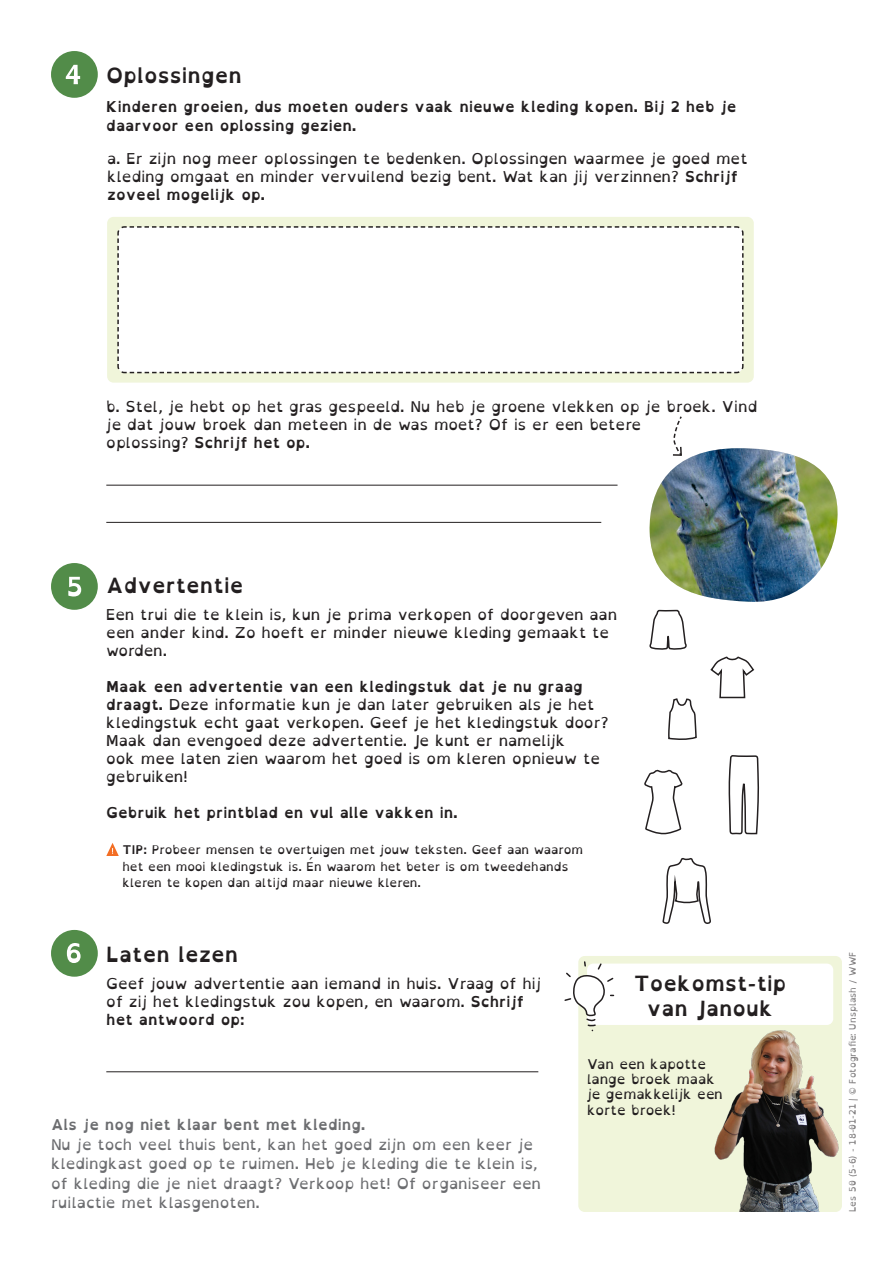
<style>
.page{position:relative;width:893px;height:1263px;background:#fff}
.page>*{position:absolute;margin:0;border:0;box-sizing:border-box;transform-origin:0 0}
.t1{font:700 21px "Open Dyslexic";color:#231f20}
.t2{font:15px/18px "Open Dyslexic";color:#231f20}
.t3{font:15px/19.5px "Open Dyslexic";color:#6c6d70}
.t4{font:700 15px/19.5px "Open Dyslexic";color:#231f20}
.t5{font:700 15px "Open Dyslexic";color:#6c6d70}
.t6{font:13.5px/15px "Open Dyslexic";color:#231f20}
.t7{font:12px/16.5px "Open Dyslexic";color:#231f20}
.t8{font:9px "Open Dyslexic";color:#828081}
.s1{font-weight:700}
.s2{font-weight:400}
</style>
<div class="page">
<div style="left:578px;top:956px;width:264px;height:256px;background:#f0f5da;border-radius:6px"></div>
<div style="left:587px;top:963px;width:246px;height:62px;background:#fff;border-radius:6px"></div>
<hr style="left:106px;top:485px;width:511px;height:1px;background:#231f20">
<hr style="left:106px;top:522px;width:495px;height:1px;background:#231f20">
<hr style="left:106px;top:1071px;width:432px;height:1px;background:#231f20">
<svg style="left:106px;top:843px;width:13px;height:13px"></svg>
<div style="left:107px;top:217px;width:647px;height:166px;background:#f0f5da;border-radius:6px"></div>
<div style="left:117px;top:226px;width:627px;height:148px;background:#fff"></div>
<img style="left:739px;top:1186px;width:102px;height:26px">
<img style="left:643px;top:416px;width:197px;height:770px">
<svg style="left:564px;top:960px;width:51px;height:73px"></svg>
<div style="left:51px;top:930px;width:47px;height:47px;background:#528c49;border-radius:50%"></div>
<svg style="left:67px;top:943px;width:14px;height:20px"></svg>
<div style="left:51px;top:563px;width:47px;height:47px;background:#528c49;border-radius:50%"></div>
<svg style="left:68px;top:577px;width:13px;height:19px"></svg>
<div style="left:51px;top:51px;width:47px;height:47px;background:#528c49;border-radius:50%"></div>
<svg style="left:66px;top:65px;width:14px;height:19px"></svg>
<p class="t1" style="left:106px;top:64px;width:137px">Oplossingen</p>
<p class="t4" style="left:106px;top:97px;width:632px">Kinderen groeien, dus moeten ouders vaak nieuwe kleding kopen. Bij 2 heb je daarvoor een oplossing gezien.</p>
<p class="t2" style="left:107px;top:149px;width:642px">a. Er zijn nog meer oplossingen te bedenken. Oplossingen waarmee je goed met kleding omgaat en minder vervuilend bezig bent. Wat kan jij verzinnen? <span class="s1">Schrijf zoveel mogelijk op.</span></p>
<p class="t2" style="left:106px;top:398px;width:653px">b. Stel, je hebt op het gras gespeeld. Nu heb je groene vlekken op je broek. Vind je dat jouw broek dan meteen in de was moet? Of is er een betere</p>
<p class="t4" style="left:106px;top:433px;width:205px"><span class="s2">oplossing?</span> Schrijf het op.</p>
<p class="t1" style="left:106px;top:573px;width:139px">Advertentie</p>
<p class="t2" style="left:106px;top:606px;width:512px">Een trui die te klein is, kun je prima verkopen of doorgeven aan een ander kind. Zo hoeft er minder nieuwe kleding gemaakt te worden.</p>
<p class="t2" style="left:106px;top:678px;width:504px"><span class="s1">Maak een advertentie van een kledingstuk dat je nu graag draagt.</span> Deze informatie kun je dan later gebruiken als je het kledingstuk echt gaat verkopen. Geef je het kledingstuk door?<br>Maak dan evengoed deze advertentie. Je kunt er namelijk<br>ook mee laten zien waarom het goed is om kleren opnieuw te gebruiken!</p>
<p class="t4" style="left:106px;top:803px;width:353px">Gebruik het printblad en vul alle vakken in.</p>
<p class="t7" style="left:122px;top:842px;width:462px"><span class="s1">TIP:</span> Probeer mensen te overtuigen met jouw teksten. Geef aan waarom het een mooi kledingstuk is. Én waarom het beter is om tweedehands kleren te kopen dan altijd maar nieuwe kleren.</p>
<p class="t1" style="left:106px;top:943px;width:134px">Laten lezen</p>
<p class="t2" style="left:106px;top:974px;width:436px">Geef jouw advertentie aan iemand in huis. Vraag of hij of zij het kledingstuk zou kopen, en waarom. <span class="s1">Schrijf het antwoord op:</span></p>
<p class="t1" style="left:634px;top:971px;width:154px">Toekomst-tip</p>
<p class="t1" style="left:647px;top:996px;width:128px">van Janouk</p>
<p class="t5" style="left:51px;top:1116px;width:316px">Als je nog niet klaar bent met kleding.</p>
<p class="t3" style="left:51px;top:1135px;width:491px">Nu je toch veel thuis bent, kan het goed zijn om een keer je kledingkast goed op te ruimen. Heb je kleding die te klein is, of kleding die je niet draagt? Verkoop het! Of organiseer een ruilactie met klasgenoten.</p>
<p class="t6" style="left:587px;top:1056px;width:137px">Van een kapotte lange broek maak je gemakkelijk een</p>
<p class="t6" style="left:587px;top:1103px;width:90px">korte broek!</p>
<p class="t8" style="left:848px;top:1212px;width:262px;rotate:-90deg">Les 50 (5-6) - 18-01-21 | © Fotografie: Unsplash / WWF</p>
</div>
